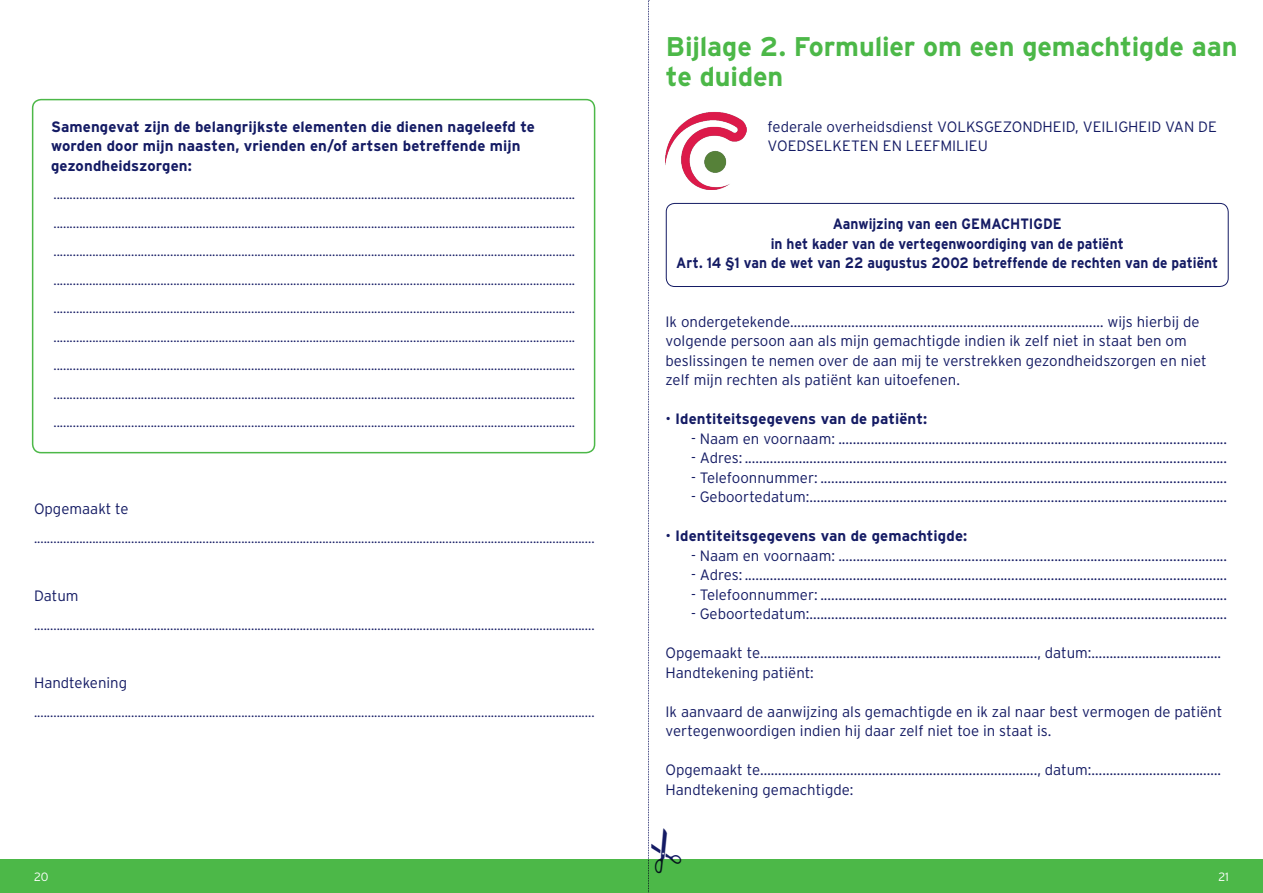
<style>
.page{position:relative;width:1263px;height:893px;background:#fff}
.page>*{position:absolute;margin:0;border:0;box-sizing:border-box;transform-origin:0 0}
.t1{font:700 27px/30px "Interstate";letter-spacing:-.005em;color:#4cb848}
.t2{font:300 15px/19.5px "Interstate";color:#141b64}
.t3{font:700 15px/19.5px "Interstate";letter-spacing:.005em;color:#141b64}
.t4{font:700 15px/19.5px "Interstate";letter-spacing:.005em;color:#141b64;text-align:center;scale:.91 1}
.t5{font:300 13.5px/28.5px "Interstate";color:#141b64;text-align:justify}
.t6{font:300 12px "Interstate";color:#fff}
.s1{font-weight:300}
</style>
<div class="page">
<div style="left:32px;top:99px;width:563px;height:354px;border:2px solid #4cb848;border-radius:9px"></div>
<div style="left:666px;top:203px;width:562px;height:84px;border:1px solid #141b64;border-radius:9px"></div>
<img style="left:682px;top:111px;width:65px;height:78px">
<div style="left:0;top:859px;width:1263px;height:34px;background:#4cb848"></div>
<svg style="left:648px;top:0;width:34px;height:893px"></svg>
<p class="t3" style="left:51px;top:117px;width:485px">Samengevat zijn de belangrijkste elementen die dienen nageleefd te worden door mijn naasten, vrienden en/of artsen betreffende mijn gezondheidszorgen:</p>
<p class="t5" style="left:53px;top:180px;width:523px">................................................................................................................................................................. ................................................................................................................................................................. ................................................................................................................................................................. ................................................................................................................................................................. ................................................................................................................................................................. ................................................................................................................................................................. ................................................................................................................................................................. ................................................................................................................................................................. .................................................................................................................................................................</p>
<p class="t2" style="left:34px;top:499px;width:96px">Opgemaakt te</p>
<p class="t5" style="left:34px;top:524px;width:562px">.............................................................................................................................................................................</p>
<p class="t2" style="left:34px;top:586px;width:46px">Datum</p>
<p class="t5" style="left:34px;top:611px;width:562px">.............................................................................................................................................................................</p>
<p class="t2" style="left:34px;top:673px;width:95px">Handtekening</p>
<p class="t5" style="left:34px;top:698px;width:562px">.............................................................................................................................................................................</p>
<h1 class="t1" style="left:666px;top:31px;width:573px">Bijlage 2. Formulier om een gemachtigde aan te duiden</h1>
<p class="t2" style="left:767px;top:117px;width:451px">federale overheidsdienst VOLKSGEZONDHEID, VEILIGHEID VAN DE<br>VOEDSELKETEN EN LEEFMILIEU</p>
<p class="t4" style="left:676px;top:214px;width:597px">Aanwijzing van een GEMACHTIGDE<br>in het kader van de vertegenwoordiging van de patiënt<br>Art. 14 §1 van de wet van 22 augustus 2002 betreffende de rechten van de patiënt</p>
<p class="t2" style="left:665px;top:312px;width:543px">Ik ondergetekende…………………................................................……………… wijs hierbij de volgende persoon aan als mijn gemachtigde indien ik zelf niet in staat ben om beslissingen te nemen over de aan mij te verstrekken gezondheidszorgen en niet zelf mijn rechten als patiënt kan uitoefenen.</p>
<p class="t3" style="left:665px;top:409px;width:263px"><span class="s1">•</span> Identiteitsgegevens van de patiënt:</p>
<p class="t2" style="left:691px;top:429px;width:538px">- Naam en voornaam: ............................................................................................................</p>
<p class="t2" style="left:691px;top:448px;width:538px">- Adres: ......................................................................................................................................</p>
<p class="t2" style="left:691px;top:468px;width:538px">- Telefoonnummer: .................................................................................................................</p>
<p class="t2" style="left:691px;top:487px;width:538px">- Geboortedatum:....................................................................................................................</p>
<p class="t3" style="left:665px;top:526px;width:303px"><span class="s1">•</span> Identiteitsgegevens van de gemachtigde:</p>
<p class="t2" style="left:691px;top:546px;width:538px">- Naam en voornaam: ............................................................................................................</p>
<p class="t2" style="left:691px;top:565px;width:538px">- Adres: ......................................................................................................................................</p>
<p class="t2" style="left:691px;top:585px;width:538px">- Telefoonnummer: .................................................................................................................</p>
<p class="t2" style="left:691px;top:604px;width:538px">- Geboortedatum:....................................................................................................................</p>
<p class="t2" style="left:665px;top:643px;width:557px">Opgemaakt te……...................…..........................................……., datum:………….........…........….<br>Handtekening patiënt:</p>
<p class="t2" style="left:665px;top:702px;width:558px">Ik aanvaard de aanwijzing als gemachtigde en ik zal naar best vermogen de patiënt vertegenwoordigen indien hij daar zelf niet toe in staat is.</p>
<p class="t2" style="left:665px;top:760px;width:557px">Opgemaakt te……...................…..........................................……., datum:………….........…........….<br>Handtekening gemachtigde:</p>
<p class="t6" style="left:34px;top:869px;width:16px">20</p>
<p class="t6" style="left:1218px;top:869px;width:12px">21</p>
</div>
